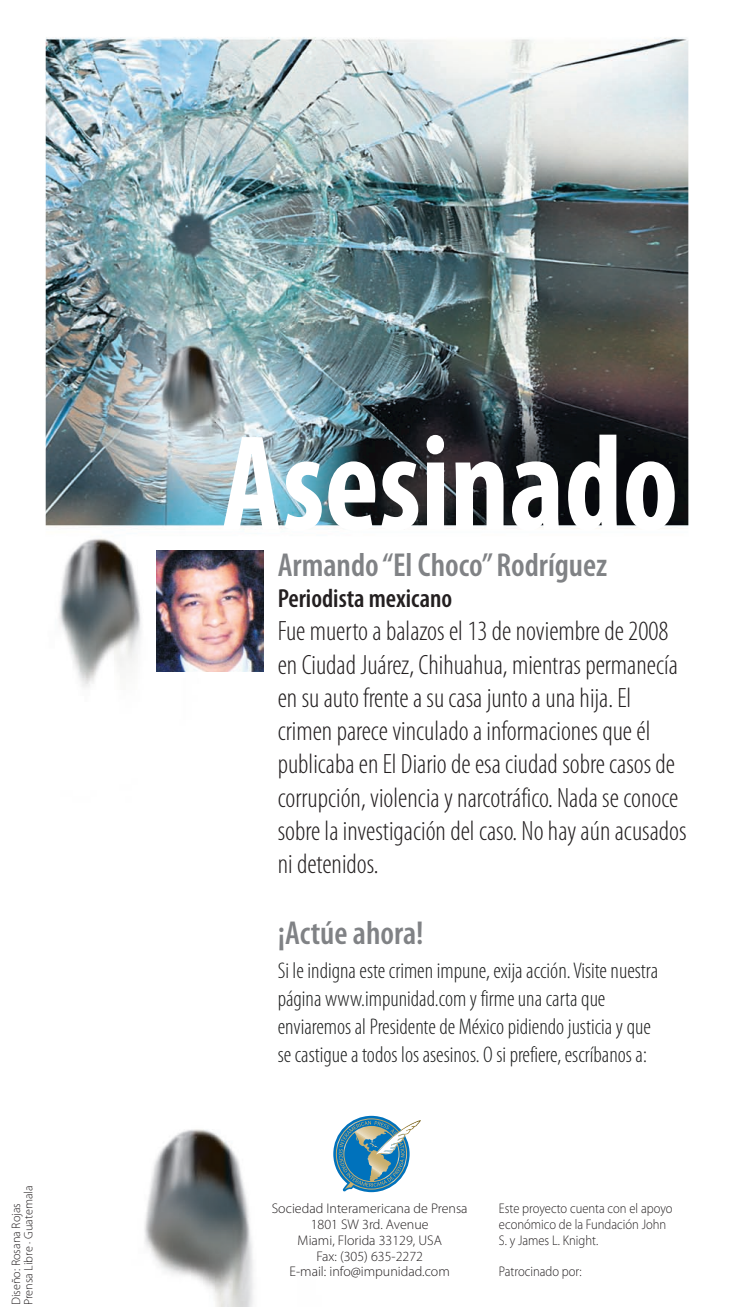
<style>
.page{position:relative;width:732px;height:1315px;background:#fff}
.page>*{position:absolute;margin:0;border:0;box-sizing:border-box;transform-origin:0 0}
.t1{font:700 condensed 137.38px "Myriad Pro";color:#fff;scale:.95 1}
.t2{font:600 condensed 33.25px "Myriad Pro";color:#808285}
.t3{font:300 condensed 28px/33.2px "Myriad Pro";color:#231f20}
.t4{font:600 condensed 26.25px "Myriad Pro";color:#231f20}
.t5{font:300 condensed 22.75px/28px "Myriad Pro";color:#1f2020}
.t6{font:300 14px/15.8px "Myriad Pro";color:#231f20;text-align:center}
.t7{font:300 14px/15.8px "Myriad Pro";color:#231f20;scale:.9 1}
.t8{font:300 12.25px/12.2px "Myriad Pro";color:#231f20}
</style>
<div class="page">
<img style="left:46px;top:37px;width:642px;height:1269px">
<svg style="left:333px;top:1115px;width:86px;height:76px"></svg>
<img style="left:156px;top:550px;width:107px;height:121px">
<p class="t8" style="left:10px;top:1305px;width:121px;rotate:-90deg">Diseño: Rosana Rojas<br>Prensa Libre · Guatemala</p>
<h1 class="t1" style="left:222px;top:398px;width:482px">Asesinado</h1>
<p class="t2" style="left:278px;top:544px;width:331px">Armando “El Choco” Rodríguez</p>
<p class="t4" style="left:278px;top:582px;width:176px">Periodista mexicano</p>
<p class="t3" style="left:278px;top:614px;width:410px">Fue muerto a balazos el 13 de noviembre de 2008 en Ciudad Juárez, Chihuahua, mientras permanecía en su auto frente a su casa junto a una hija. El crimen parece vinculado a informaciones que él publicaba en El Diario de esa ciudad sobre casos de corrupción, violencia y narcotráfico. Nada se conoce sobre la investigación del caso. No hay aún acusados ni detenidos.</p>
<p class="t2" style="left:278px;top:912px;width:147px">¡Actúe ahora!</p>
<p class="t5" style="left:278px;top:955px;width:382px">Si le indigna este crimen impune, exija acción. Visite nuestra página www.impunidad.com y firme una carta que enviaremos al Presidente de México pidiendo justicia y que se castigue a todos los asesinos. O si prefiere, escríbanos a:</p>
<p class="t6" style="left:272px;top:1200px;width:197px">Sociedad Interamericana de Prensa<br>1801 SW 3rd. Avenue<br>Miami, Florida 33129, USA<br>Fax: (305) 635-2272<br>E-mail: info@impunidad.com</p>
<p class="t7" style="left:499px;top:1200px;width:194px">Este proyecto cuenta con el apoyo económico de la Fundación John<br>S. y James L. Knight.</p>
<p class="t7" style="left:499px;top:1263px;width:93px">Patrocinado por:</p>
</div>
